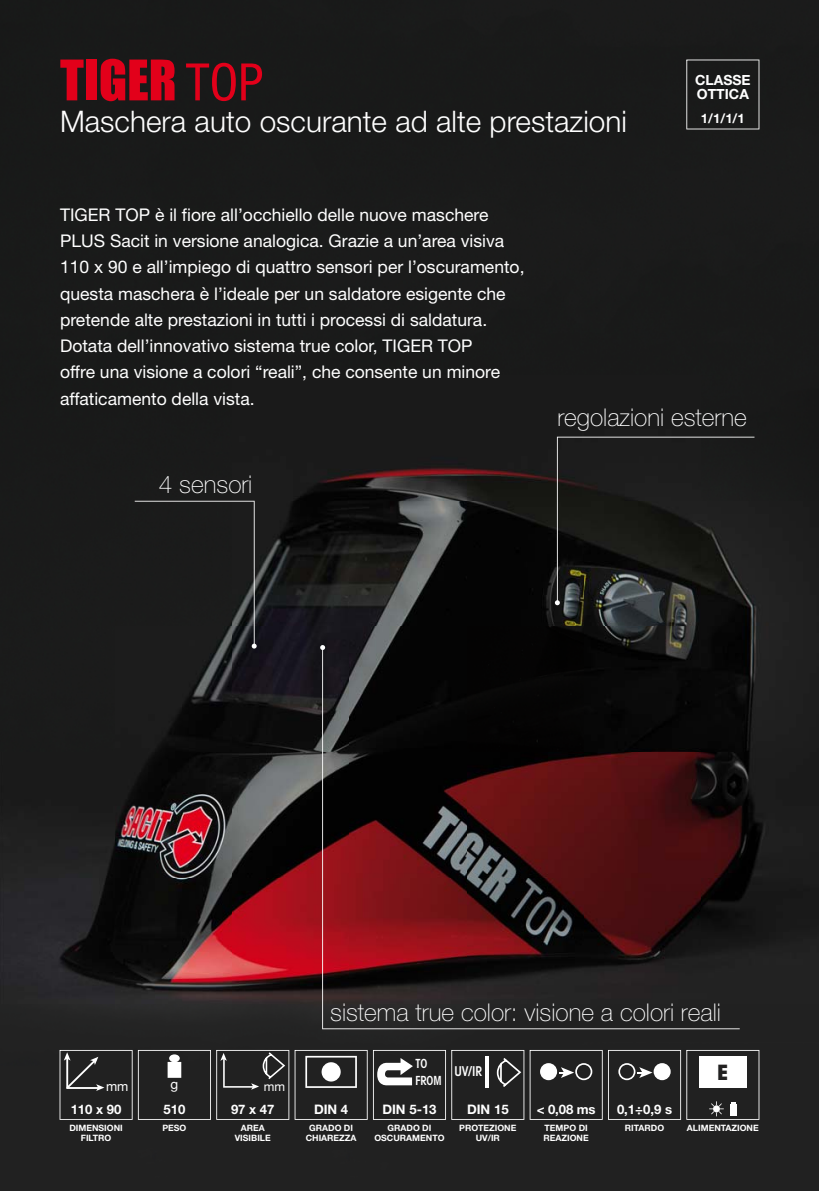
<style>
.page{position:relative;width:819px;height:1191px;background:#fff}
.page>*{position:absolute;margin:0;border:0;box-sizing:border-box;transform-origin:0 0}
.t1{font:51.62px "Impact";color:#e2001a}
.t2{font:300 29.75px "Helvetica Neue LT Std";color:#fff}
.t3{font:100 24.5px "Helvetica Neue LT Std";color:#fff}
.t4{font:700 20.3px "Futura";color:#222121}
.t5{font:17.5px/26.2px "Helvetica Neue LT Std";color:#fff}
.t6{font:700 14px/14px "Helvetica Neue LT Std";color:#fff}
.t7{font:600 condensed 13.47px "Avant Garde";color:#fff;scale:.9 1}
.t8{font:13.47px "Helvetica Neue";color:#fff}
.t9{font:700 13.12px "Helvetica Neue LT Std";color:#fff}
.t10{font:13.12px "Helvetica Neue";color:#fff}
.t11{font:600 condensed 12.6px "Avant Garde";color:#fff;scale:.9 1}
.t12{font:12.42px "Helvetica Neue";color:#fff}
.t13{font:700 8.75px/10.5px "Helvetica Neue LT Std";color:#fff;text-align:center}
.s1{font-family:"Helvetica Neue LT Std";font-stretch:condensed}
</style>
<div class="page">
<img style="left:0;top:0;width:819px;height:1191px">
<svg style="left:320px;top:645px;width:5px;height:5px"></svg>
<svg style="left:135px;top:501px;width:122px;height:147px;background:#1e1f1f"></svg>
<svg style="left:322px;top:647px;width:417px;height:382px;background:#321416"></svg>
<svg style="left:555px;top:437px;width:199px;height:168px;background:#1f201e"></svg>
<div style="left:686px;top:60px;width:73px;height:69px;background:#191a1a"></div>
<svg style="left:60px;top:1050px;width:307px;height:69px;background:#353535"></svg>
<svg style="left:373px;top:1050px;width:229px;height:69px;background:#393939"></svg>
<svg style="left:608px;top:1050px;width:151px;height:69px"></svg>
<h1 class="t1" style="left:60px;top:48px;width:204px">TIGER <span class="s1">TOP</span></h1>
<h2 class="t2" style="left:60px;top:111px;width:568px">Maschera auto oscurante ad alte prestazioni</h2>
<p class="t5" style="left:60px;top:204px;width:466px">TIGER TOP è il fiore all’occhiello delle nuove maschere PLUS Sacit in versione analogica. Grazie a un’area visiva 110 x 90 e all’impiego di quattro sensori per l’oscuramento, questa maschera è l’ideale per un saldatore esigente che pretende alte prestazioni in tutti i processi di saldatura.<br>Dotata dell’innovativo sistema true color, TIGER TOP<br>offre una visione a colori “reali”, che consente un minore affaticamento della vista.</p>
<p class="t6" style="left:695px;top:75px;width:57px">CLASSE<br>OTTICA</p>
<p class="t9" style="left:701px;top:114px;width:45px">1/1/1/1</p>
<h3 class="t3" style="left:159px;top:476px;width:95px">4 sensori</h3>
<h3 class="t3" style="left:557px;top:409px;width:191px">regolazioni esterne</h3>
<p class="t10" style="left:106px;top:1078px;width:24px">mm</p>
<p class="t9" style="left:71px;top:1104px;width:52px">110 x 90</p>
<p class="t8" style="left:170px;top:1076px;width:9px">g</p>
<p class="t9" style="left:163px;top:1104px;width:23px">510</p>
<p class="t12" style="left:264px;top:1079px;width:23px">mm</p>
<p class="t9" style="left:231px;top:1104px;width:45px">97 x 47</p>
<h3 class="t3" style="left:330px;top:1003px;width:392px">sistema true color: visione a colori reali</h3>
<p class="t11" style="left:415px;top:1058px;width:15px">TO</p>
<p class="t11" style="left:415px;top:1075px;width:31px">FROM</p>
<p class="t9" style="left:314px;top:1104px;width:36px">DIN 4</p>
<p class="t9" style="left:382px;top:1104px;width:56px">DIN 5-13</p>
<p class="t7" style="left:454px;top:1066px;width:32px">UV/IR</p>
<p class="t9" style="left:467px;top:1104px;width:43px">DIN 15</p>
<p class="t9" style="left:537px;top:1104px;width:60px">&lt; 0,08 ms</p>
<p class="t9" style="left:617px;top:1104px;width:57px">0,1÷0,9 s</p>
<p class="t4" style="left:717px;top:1063px;width:13px">E</p>
<p class="t13" style="left:69px;top:1123px;width:55px">DIMENSIONI<br>FILTRO</p>
<p class="t13" style="left:162px;top:1123px;width:25px">PESO</p>
<p class="t13" style="left:687px;top:1123px;width:73px">ALIMENTAZIONE</p>
<p class="t13" style="left:309px;top:1123px;width:45px">GRADO DI</p>
<p class="t13" style="left:625px;top:1123px;width:41px">RITARDO</p>
<p class="t13" style="left:306px;top:1134px;width:52px">CHIAREZZA</p>
<p class="t13" style="left:374px;top:1123px;width:72px">GRADO DI<br>OSCURAMENTO</p>
<p class="t13" style="left:459px;top:1123px;width:59px">PROTEZIONE<br>UV/IR</p>
<p class="t13" style="left:543px;top:1123px;width:47px;text-align:left">TEMPO DI<br>REAZIONE</p>
<p class="t13" style="left:235px;top:1123px;width:37px">AREA<br>VISIBILE</p>
</div>
